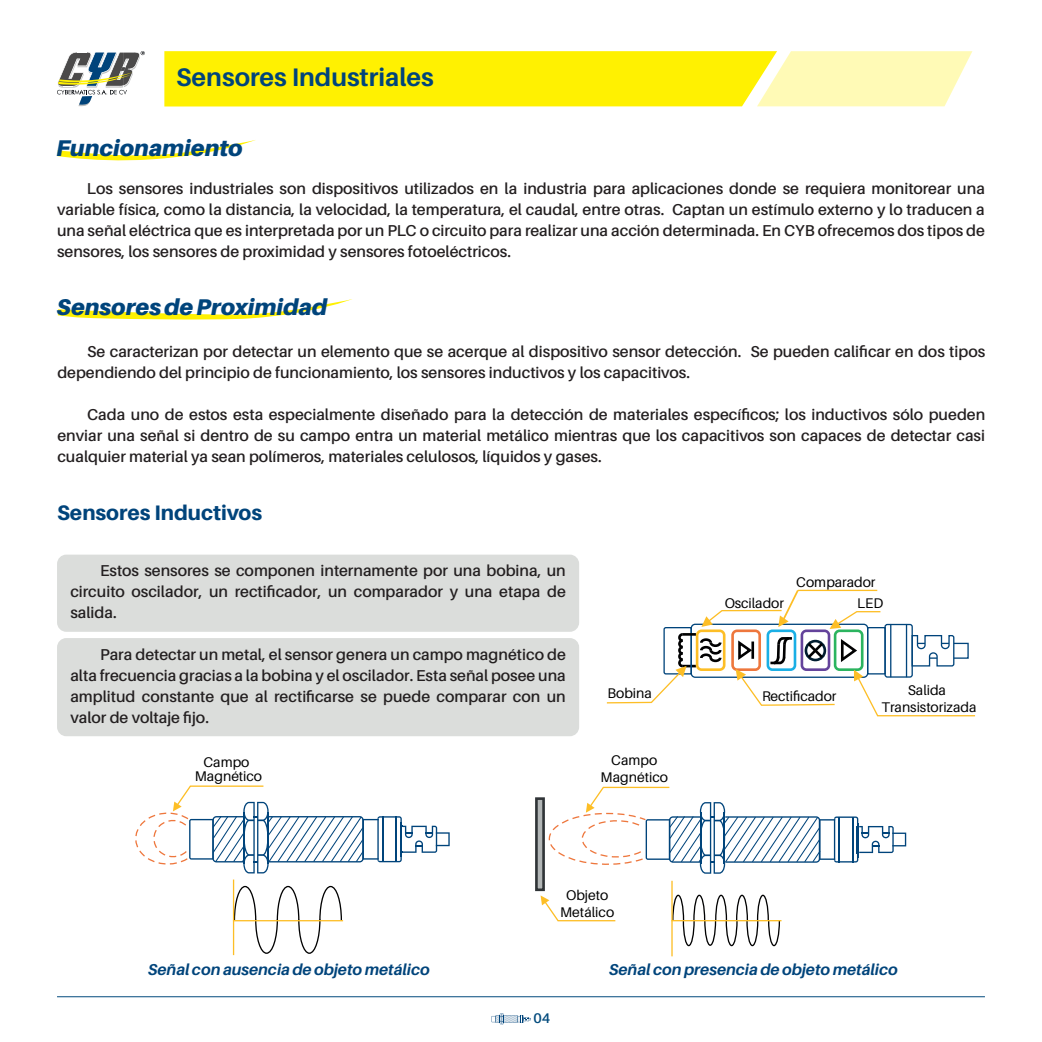
<style>
.page{position:relative;width:1042px;height:1042px;background:#fff}
.page>*{position:absolute;margin:0;border:0;box-sizing:border-box;transform-origin:0 0}
.t1{font:700 25.38px "Aileron";color:#00447b}
.t2{font:italic 900 22.75px "Aileron";color:#00447b}
.t3{font:800 21px "Aileron";color:#00447b}
.t4{font:600 15.75px/21px "Aileron";color:#231f20;text-align:justify}
.t5{font:italic 700 15.75px "Aileron";color:#00447b}
.t6{font:14px/16.8px "Aileron";letter-spacing:-.005em;color:#000001;text-align:center}
.t7{font:600 14px "Aileron";color:#034b7d}
</style>
<div class="page">
<svg style="left:164px;top:51px;width:808px;height:55px;background:#fff333"></svg>
<svg style="left:57px;top:140px;width:199px;height:21px"></svg>
<svg style="left:58px;top:299px;width:294px;height:21px"></svg>
<svg style="left:57px;top:51px;width:88px;height:55px"></svg>
<div style="left:57px;top:554px;width:522px;height:78px;background:#dbdddb;border-radius:9px"></div>
<div style="left:57px;top:638px;width:522px;height:98px;background:#dbdddb;border-radius:9px"></div>
<hr style="left:57px;top:996px;width:928px;height:1px;background:#034b7d">
<svg style="left:492px;top:1013px;width:39px;height:11px"></svg>
<svg style="left:606px;top:589px;width:370px;height:128px"></svg>
<svg style="left:234px;top:885px;width:109px;height:69px"></svg>
<svg style="left:135px;top:785px;width:315px;height:88px"></svg>
<hr style="left:233px;top:879px;width:1px;height:76px;background:#fdbe26">
<hr style="left:233px;top:920px;width:110px;height:1px;background:#fdbe26">
<svg style="left:535px;top:797px;width:10px;height:94px"></svg>
<svg style="left:672px;top:894px;width:108px;height:53px"></svg>
<svg style="left:540px;top:895px;width:76px;height:27px"></svg>
<hr style="left:671px;top:881px;width:1px;height:75px;background:#fdbe26">
<hr style="left:671px;top:920px;width:110px;height:1px;background:#fdbe26">
<svg style="left:540px;top:786px;width:366px;height:88px"></svg>
<h1 class="t1" style="left:176px;top:63px;width:259px">Sensores Industriales</h1>
<h2 class="t2" style="left:56px;top:134px;width:188px">Funcionamiento</h2>
<p class="t4" style="left:57px;top:178px;width:929px;text-indent:30px">Los sensores industriales son dispositivos utilizados en la industria para aplicaciones donde se requiera monitorear una variable física, como la distancia, la velocidad, la temperatura, el caudal, entre otras. Captan un estímulo externo y lo traducen a una señal eléctrica que es interpretada por un PLC o circuito para realizar una acción determinada. En CYB ofrecemos dos tipos de sensores, los sensores de proximidad y sensores fotoeléctricos.</p>
<h2 class="t2" style="left:57px;top:294px;width:272px">Sensores de Proximidad</h2>
<p class="t4" style="left:57px;top:341px;width:929px;text-indent:30px">Se caracterizan por detectar un elemento que se acerque al dispositivo sensor detección. Se pueden calificar en dos tipos dependiendo del principio de funcionamiento, los sensores inductivos y los capacitivos.</p>
<p class="t4" style="left:57px;top:404px;width:929px;text-indent:30px">Cada uno de estos esta especialmente diseñado para la detección de materiales específicos; los inductivos sólo pueden enviar una señal si dentro de su campo entra un material metálico mientras que los capacitivos son capaces de detectar casi cualquier material ya sean polímeros, materiales celulosos, líquidos y gases.</p>
<h3 class="t3" style="left:57px;top:501px;width:207px">Sensores Inductivos</h3>
<p class="t4" style="left:70px;top:560px;width:497px;text-indent:30px">Estos sensores se componen internamente por una bobina, un circuito oscilador, un rectificador, un comparador y una etapa de salida.</p>
<p class="t4" style="left:70px;top:644px;width:497px;text-indent:30px">Para detectar un metal, el sensor genera un campo magnético de alta frecuencia gracias a la bobina y el oscilador. Esta señal posee una amplitud constante que al rectificarse se puede comparar con un valor de voltaje fijo.</p>
<p class="t6" style="left:607px;top:685px;width:46px">Bobina</p>
<p class="t6" style="left:195px;top:755px;width:69px;line-height:14.3px">Campo<br>Magnético</p>
<p class="t6" style="left:600px;top:752px;width:69px">Campo<br>Magnético</p>
<p class="t6" style="left:560px;top:887px;width:56px">Objeto<br>Metálico</p>
<p class="t6" style="left:724px;top:595px;width:61px">Oscilador</p>
<p class="t6" style="left:796px;top:574px;width:81px">Comparador</p>
<p class="t6" style="left:857px;top:595px;width:28px">LED</p>
<p class="t6" style="left:762px;top:688px;width:76px">Rectificador</p>
<p class="t6" style="left:881px;top:682px;width:96px">Salida<br>Transistorizada</p>
<p class="t5" style="left:148px;top:961px;width:283px">Señal con ausencia de objeto metálico</p>
<p class="t5" style="left:609px;top:961px;width:290px">Señal con presencia de objeto metálico</p>
<p class="t7" style="left:533px;top:1010px;width:18px">04</p>
</div>
